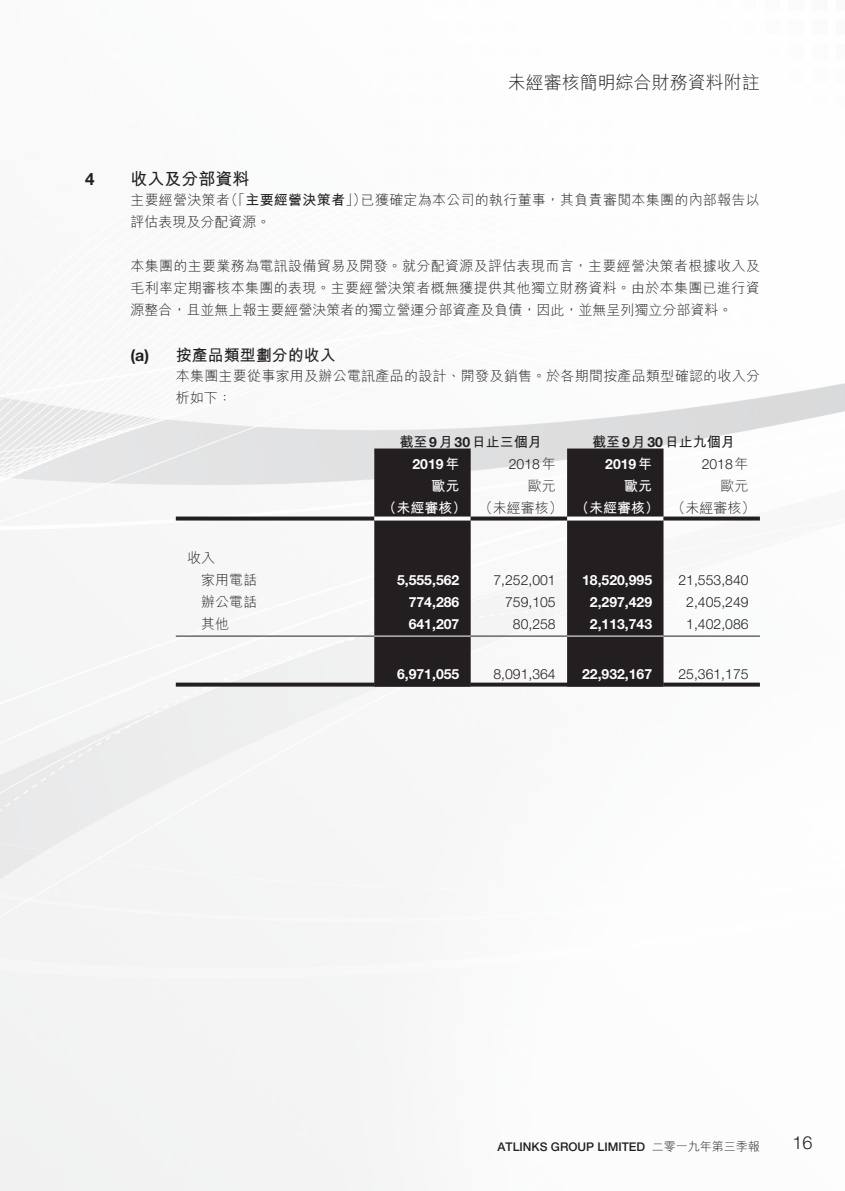
<style>
.page{position:relative;width:845px;height:1191px;background:#fff}
.page>*{position:absolute;margin:0;border:0;box-sizing:border-box;transform-origin:0 0}
.t1{font:300 18px "M Hei HK";color:#231f20}
.t2{font:300 18px "Helvetica Neue LT Std";color:#231f20}
.t3{font:700 17px "M Hei HK";color:#231f20}
.t4{font:700 17px "Helvetica Neue LT Std";color:#231f20}
.t5{font:700 16px "M Hei HK";color:#231f20}
.t6{font:700 16px "Helvetica Neue LT Std";color:#231f20}
.t7{font:300 14px/22px "M Hei HK";letter-spacing:.02em;color:#231f20;text-align:justify}
.t8{font:700 14px "Helvetica Neue LT Std";color:#fff}
.t9{font:300 14px "Helvetica Neue LT Std";color:#231f20}
.t10{font:700 14px/22px "M Hei HK";color:#fff}
.t11{font:700 14px "M Hei HK";color:#231f20}
.t12{font:300 14px/22px "M Hei HK";color:#231f20}
.t13{font:700 14px "M Hei HK";letter-spacing:.02em;color:#231f20}
.t14{font:500 12px "Helvetica Neue LT Std";color:#231f20}
.t15{font:300 12px "M Hei HK";color:#231f20}
.s1{font-weight:300}
.s2{font-family:"Helvetica Neue LT Std"}
.s3{font-family:"M Hei HK"}
.s4{font-weight:300;color:#231f20}
</style>
<div class="page">
<img style="left:0;top:322px;width:845px;height:869px">
<svg style="left:374px;top:448px;width:289px;height:234px;fill:#231f20"></svg>
<svg style="left:176px;top:516px;width:198px;height:4px"></svg>
<svg style="left:374px;top:516px;width:97px;height:4px"></svg>
<svg style="left:471px;top:516px;width:96px;height:4px"></svg>
<svg style="left:567px;top:516px;width:96px;height:4px"></svg>
<svg style="left:663px;top:516px;width:97px;height:4px"></svg>
<hr style="left:176px;top:635px;width:198px;height:1px;background:#231f20">
<hr style="left:374px;top:635px;width:97px;height:1px;background:#fff">
<hr style="left:471px;top:635px;width:96px;height:1px;background:#231f20">
<hr style="left:567px;top:635px;width:96px;height:1px;background:#fff">
<hr style="left:663px;top:635px;width:97px;height:1px;background:#231f20">
<svg style="left:176px;top:682px;width:198px;height:4px"></svg>
<hr style="left:374px;top:682px;width:97px;height:4px;background:#231f20">
<svg style="left:471px;top:682px;width:96px;height:4px"></svg>
<hr style="left:567px;top:682px;width:96px;height:4px;background:#231f20">
<svg style="left:663px;top:682px;width:97px;height:4px"></svg>
<p class="t4" style="left:85px;top:169px;width:11px">4</p>
<p class="t3" style="left:130px;top:167px;width:120px">收入及分部資料</p>
<p class="t1" style="left:508px;top:70px;width:253px">未經審核簡明綜合財務資料附註</p>
<p class="t13" style="left:224px;top:189px;width:144px"><span class="s1">（「</span>主要經營決策者<span class="s1">」）</span></p>
<p class="t7" style="left:361px;top:188px;width:400px">已獲確定為本公司的執行董事，其負責審閱本集團的內部報告以</p>
<p class="t12" style="left:130px;top:188px;width:141px">主要經營決策者<br>評估表現及分配資源。</p>
<p class="t7" style="left:130px;top:254px;width:631px">本集團的主要業務為電訊設備貿易及開發。就分配資源及評估表現而言，主要經營決策者根據收入及毛利率定期審核本集團的表現。主要經營決策者概無獲提供其他獨立財務資料。由於本集團已進行資源整合，且並無上報主要經營決策者的獨立營運分部資產及負債，因此，並無呈列獨立分部資料。</p>
<p class="t5" style="left:176px;top:343px;width:161px">按產品類型劃分的收入</p>
<p class="t6" style="left:130px;top:345px;width:20px">a( )</p>
<p class="t7" style="left:176px;top:364px;width:586px">本集團主要從事家用及辦公電訊產品的設計、開發及銷售。於各期間按產品類型確認的收入分析如下：</p>
<p class="t11" style="left:592px;top:431px;width:144px">截至 <span class="s2">9</span>月<span class="s2">30</span>日止九個月</p>
<p class="t11" style="left:399px;top:431px;width:144px">截至<span class="s2">9</span>月<span class="s2">30</span>日止三個月</p>
<p class="t8" style="left:412px;top:455px;width:48px">2019<span class="s3">年</span></p>
<p class="t9" style="left:509px;top:455px;width:48px">2018 <span class="s3">年</span></p>
<p class="t8" style="left:605px;top:455px;width:48px">2019 <span class="s3">年</span></p>
<p class="t9" style="left:701px;top:455px;width:48px">2018 <span class="s3">年</span></p>
<p class="t7" style="left:528px;top:474px;width:29px">歐元</p>
<p class="t7" style="left:720px;top:474px;width:29px">歐元</p>
<p class="t10" style="left:382px;top:473px;width:375px;text-indent:49px">歐元<br>（未經審核） <span class="s4">（未經審核）</span> （未經審核） <span class="s4">（未經審核(</span></p>
<p class="t10" style="left:624px;top:473px;width:29px">歐元</p>
<p class="t7" style="left:187px;top:546px;width:29px">收入</p>
<p class="t7" style="left:187px;top:568px;width:72px">　家用電話</p>
<p class="t8" style="left:397px;top:571px;width:64px">5,555,562</p>
<p class="t9" style="left:493px;top:571px;width:64px">7,252,001</p>
<p class="t8" style="left:582px;top:571px;width:72px">18,520,995</p>
<p class="t9" style="left:678px;top:571px;width:72px">21,553,840</p>
<p class="t7" style="left:187px;top:590px;width:72px">　辦公電話</p>
<p class="t8" style="left:409px;top:593px;width:52px">774,286</p>
<p class="t9" style="left:505px;top:593px;width:52px">759,105</p>
<p class="t8" style="left:590px;top:593px;width:64px">2,297,429</p>
<p class="t9" style="left:686px;top:593px;width:64px">2,405,249</p>
<p class="t7" style="left:187px;top:612px;width:43px">　其他</p>
<p class="t8" style="left:409px;top:615px;width:52px">641,207</p>
<p class="t9" style="left:513px;top:615px;width:44px">80,258</p>
<p class="t8" style="left:590px;top:615px;width:64px">2,113,743</p>
<p class="t9" style="left:686px;top:615px;width:64px">1,402,086</p>
<p class="t8" style="left:397px;top:665px;width:64px">6,971,055</p>
<p class="t9" style="left:493px;top:665px;width:64px">8,091,364</p>
<p class="t8" style="left:582px;top:665px;width:72px">22,932,167</p>
<p class="t9" style="left:678px;top:665px;width:72px">25,361,175</p>
<p class="t15" style="left:652px;top:1138px;width:109px">二零一九年第三季報</p>
<p class="t14" style="left:497px;top:1139px;width:149px">ATLINKS GROUP LIMITED</p>
<p class="t2" style="left:792px;top:1131px;width:22px">16</p>
</div>
